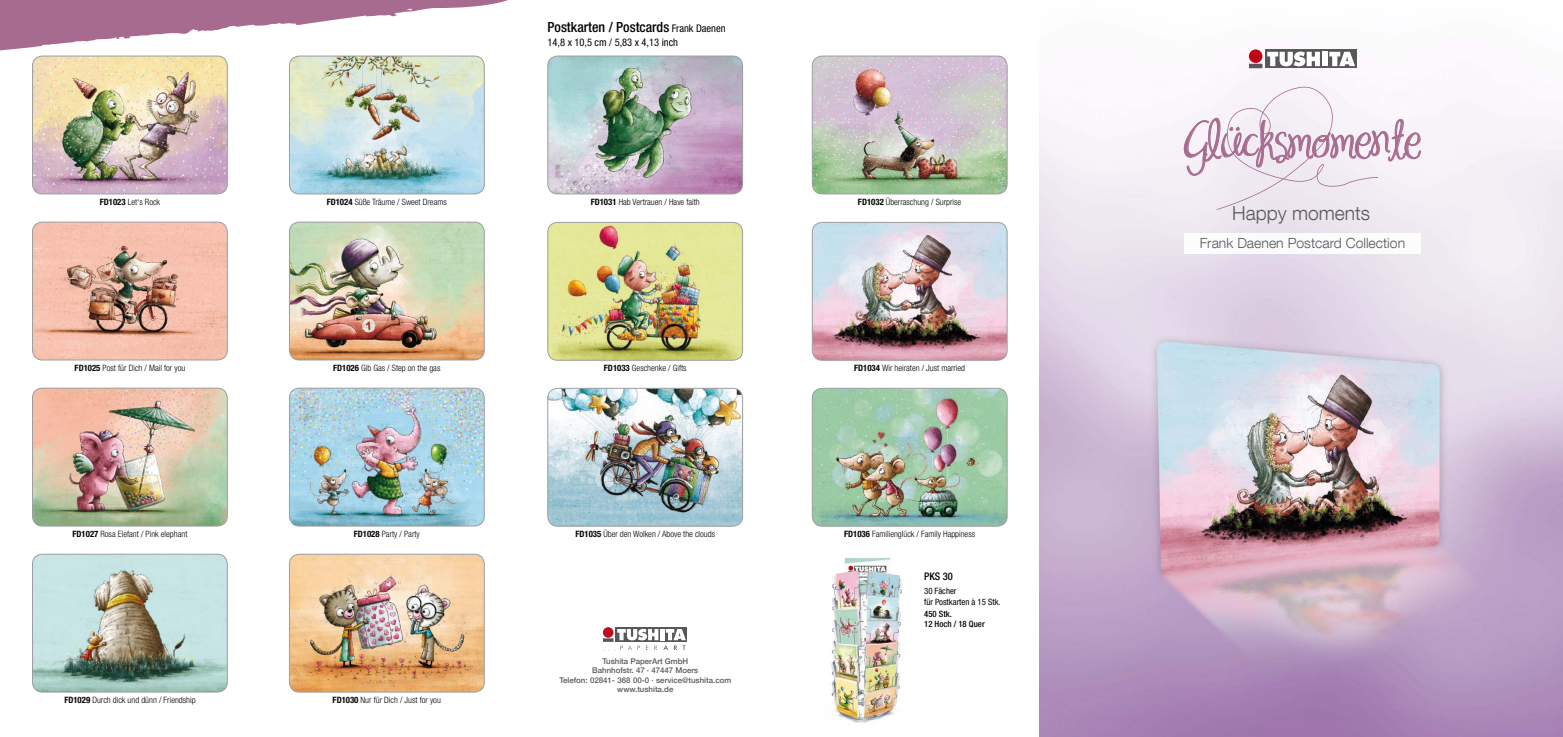
<style>
.page{position:relative;width:1563px;height:737px;background:#fff}
.page>*{position:absolute;margin:0;border:0;box-sizing:border-box;transform-origin:0 0}
.t1{font:39.38px "MA Sexy";color:#a76b8f}
.t2{font:300 19.25px "Helvetica Neue LT Com";color:#58585a}
.t3{font:500 condensed 14px "Helvetica Neue LT Std";color:#000}
.t4{font:300 14px "Helvetica Neue LT Com";color:#58585a}
.t5{font:condensed 10.5px "Helvetica Neue LT Std";color:#000}
.t6{font:500 condensed 10.5px "Helvetica Neue LT Std";color:#000}
.t7{font:300 condensed 8.75px "Helvetica Neue LT Std";color:#000}
.t8{font:condensed 8.75px/10.5px "Helvetica Neue LT Std";color:#000}
.t9{font:500 condensed 8.75px/10.5px "Helvetica Neue LT Std";color:#000}
.t10{font:500 7.88px/9.5px "Helvetica Neue";color:#58585a;text-align:center}
.s1{font-weight:400;font-size:10.5px}
.s2{font-weight:700}
</style>
<div class="page">
<img style="left:1039px;top:49px;width:524px;height:688px">
<svg style="left:1265px;top:49px;width:91px;height:19px"></svg>
<svg style="left:1267px;top:52px;width:53px;height:14px"></svg>
<div style="left:1322px;top:52px;width:5px;height:14px;background:#fff"></div>
<svg style="left:1329px;top:52px;width:26px;height:14px"></svg>
<hr style="left:1249px;top:64px;width:13px;height:4px;background:#58585a">
<div style="left:1249px;top:49px;width:13px;height:14px;background:#c00418;border-radius:50%"></div>
<img style="left:1198px;top:72px;width:198px;height:154px">
<div style="left:615px;top:627px;width:72px;height:15px;background:#58585a"></div>
<svg style="left:603px;top:629px;width:83px;height:21px"></svg>
<svg style="left:603px;top:638px;width:10px;height:4px"></svg>
<div style="left:603px;top:627px;width:10px;height:10px;background:#be0d1d;border-radius:50%"></div>
<img style="left:548px;top:388px;width:194px;height:138px">
<div style="left:547px;top:388px;width:196px;height:138px;border:1px solid #9c9e9f;border-radius:10px"></div>
<img style="left:812px;top:388px;width:195px;height:138px">
<div style="left:812px;top:388px;width:195px;height:138px;border:1px solid #9c9e9f;border-radius:10px"></div>
<img style="left:548px;top:56px;width:194px;height:138px">
<div style="left:547px;top:56px;width:196px;height:138px;border:1px solid #9c9e9f;border-radius:10px"></div>
<img style="left:812px;top:56px;width:195px;height:138px">
<div style="left:812px;top:56px;width:195px;height:138px;border:1px solid #9c9e9f;border-radius:10px"></div>
<img style="left:548px;top:222px;width:194px;height:138px">
<div style="left:547px;top:222px;width:196px;height:138px;border:1px solid #9c9e9f;border-radius:10px"></div>
<img style="left:812px;top:222px;width:195px;height:138px">
<div style="left:812px;top:222px;width:195px;height:138px;border:1px solid #9c9e9f;border-radius:10px"></div>
<img style="left:831px;top:557px;width:71px;height:166px">
<svg style="left:0;top:0;width:508px;height:51px"></svg>
<img style="left:32px;top:388px;width:195px;height:138px">
<div style="left:32px;top:388px;width:195px;height:138px;border:1px solid #9c9e9f;border-radius:10px"></div>
<img style="left:32px;top:554px;width:195px;height:138px">
<div style="left:32px;top:554px;width:195px;height:138px;border:1px solid #9c9e9f;border-radius:10px"></div>
<img style="left:32px;top:56px;width:195px;height:138px">
<div style="left:32px;top:56px;width:195px;height:138px;border:1px solid #9c9e9f;border-radius:10px"></div>
<img style="left:32px;top:222px;width:195px;height:138px">
<div style="left:32px;top:222px;width:195px;height:138px;border:1px solid #9c9e9f;border-radius:10px"></div>
<img style="left:289px;top:388px;width:195px;height:138px">
<div style="left:289px;top:388px;width:195px;height:138px;border:1px solid #9c9e9f;border-radius:10px"></div>
<img style="left:289px;top:554px;width:195px;height:138px">
<div style="left:289px;top:554px;width:195px;height:138px;border:1px solid #9c9e9f;border-radius:10px"></div>
<img style="left:289px;top:56px;width:195px;height:138px">
<div style="left:289px;top:56px;width:195px;height:138px;border:1px solid #9c9e9f;border-radius:10px"></div>
<img style="left:289px;top:222px;width:195px;height:138px">
<div style="left:289px;top:222px;width:195px;height:138px;border:1px solid #9c9e9f;border-radius:10px"></div>
<div style="left:1184px;top:233px;width:236px;height:21px;background:#fff"></div>
<svg style="left:1184px;top:117px;width:236px;height:59px"></svg>
<h3 class="t3" style="left:547px;top:19px;width:180px">Postkarten / Postcards <span class="s1">Frank Daenen</span></h3>
<p class="t5" style="left:547px;top:37px;width:132px">14,8 x 10,5 cm / 5,83 x 4,13 inch</p>
<p class="t7" style="left:100px;top:197px;width:62px"><span class="s2">FD1023</span> Let‘s Rock</p>
<p class="t7" style="left:327px;top:197px;width:122px"><span class="s2">FD1024</span> Süße Träume / Sweet Dreams</p>
<p class="t7" style="left:591px;top:197px;width:111px"><span class="s2">FD1031</span> Hab Vertrauen / Have faith</p>
<p class="t7" style="left:858px;top:197px;width:105px"><span class="s2">FD1032</span> Überraschung / Surprise</p>
<h1 class="t1" style="left:1184px;top:119px;width:238px">Glucksmomente</h1>
<h2 class="t2" style="left:1232px;top:201px;width:139px">Happy moments</h2>
<h1 class="t1" style="left:1227px;top:93px;width:14px">..</h1>
<h3 class="t4" style="left:1199px;top:234px;width:207px">Frank Daenen Postcard Collection</h3>
<p class="t7" style="left:75px;top:363px;width:112px"><span class="s2">FD1025</span> Post für Dich / Mail for you</p>
<p class="t7" style="left:333px;top:363px;width:109px"><span class="s2">FD1026</span> Gib Gas / Step on the gas</p>
<p class="t7" style="left:604px;top:363px;width:84px"><span class="s2">FD1033</span> Geschenke / Gifts</p>
<p class="t7" style="left:854px;top:363px;width:113px"><span class="s2">FD1034</span> Wir heiraten / Just married</p>
<p class="t7" style="left:73px;top:529px;width:116px"><span class="s2">FD1027</span> Rosa Elefant / Pink elephant</p>
<p class="t7" style="left:354px;top:529px;width:68px"><span class="s2">FD1028</span> Party / Party</p>
<p class="t7" style="left:575px;top:529px;width:141px"><span class="s2">FD1035</span> Über den Wolken / Above the clouds</p>
<p class="t7" style="left:844px;top:529px;width:133px"><span class="s2">FD1036</span> Familienglück / Family Happiness</p>
<p class="t6" style="left:924px;top:570px;width:30px">PKS 30</p>
<p class="t8" style="left:924px;top:585px;width:78px">30 Fächer<br>für Postkarten à 15 Stk.</p>
<p class="t9" style="left:924px;top:608px;width:62px">450 Stk.<br>12 Hoch / 18 Quer</p>
<p class="t10" style="left:559px;top:655px;width:173px">Tushita PaperArt GmbH<br>Bahnhofstr. 47 · 47447 Moers<br>Telefon: 02841- 368 00-0 · service@tushita.com www.tushita.de</p>
<p class="t7" style="left:64px;top:695px;width:133px"><span class="s2">FD1029</span> Durch dick und dünn / Friendship</p>
<p class="t7" style="left:333px;top:695px;width:110px"><span class="s2">FD1030</span> Nur für Dich / Just for you</p>
</div>
